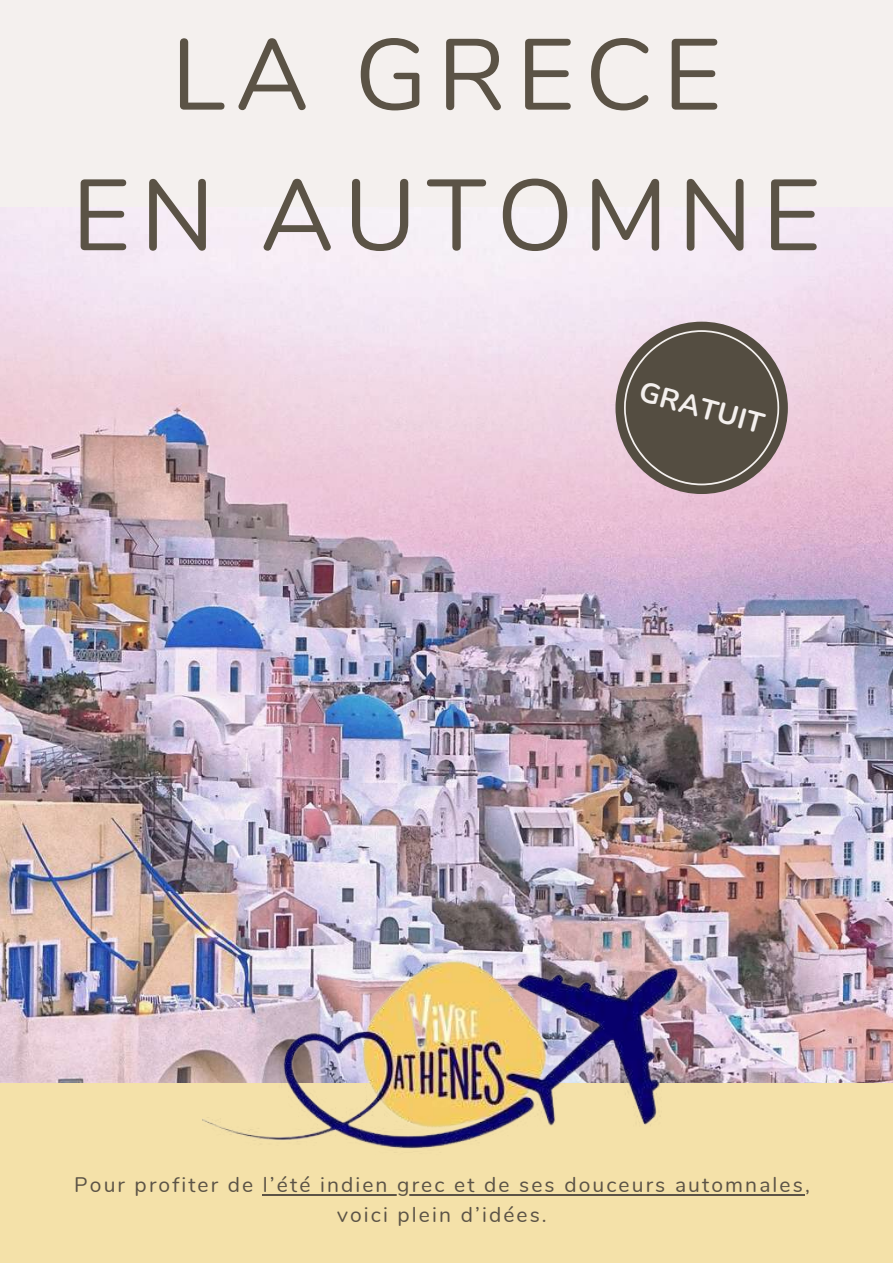
<style>
.page{position:relative;width:893px;height:1264px;background:#fff}
.page>*{position:absolute;margin:0;border:0;box-sizing:border-box;transform-origin:0 0}
.t1{font:100.35px/140.6px "Nunito";letter-spacing:.1em;color:#5b5346;text-align:center}
.t2{font:700 28.5px "Nunito";color:#f4f0ee}
.t3{font:21px/29.8px "Nunito";letter-spacing:.1em;color:#5b5346;text-align:center}
</style>
<div class="page">
<div style="left:0;top:0;width:892px;height:1262px;background:#f4f0ee"></div>
<img style="left:0;top:207px;width:892px;height:876px">
<div style="left:615px;top:322px;width:172px;height:172px;background:#544d41;border-radius:50%"></div>
<svg style="left:624px;top:330px;width:155px;height:155px"></svg>
<div style="left:0;top:1083px;width:892px;height:179px;background:#f4e1a9"></div>
<hr style="left:263px;top:1194px;width:542px;height:1px;background:#5b5346">
<img style="left:203px;top:925px;width:478px;height:271px">
<h1 class="t1" style="left:72px;top:6px;width:750px">LA GRECE<br>EN AUTOMNE</h1>
<h2 class="t2" style="left:644px;top:372px;width:129px;rotate:15deg">GRATUIT</h2>
<p class="t3" style="left:74px;top:1170px;width:737px">Pour profiter de l’été indien grec et de ses douceurs automnales, voici plein d’idées.</p>
</div>
